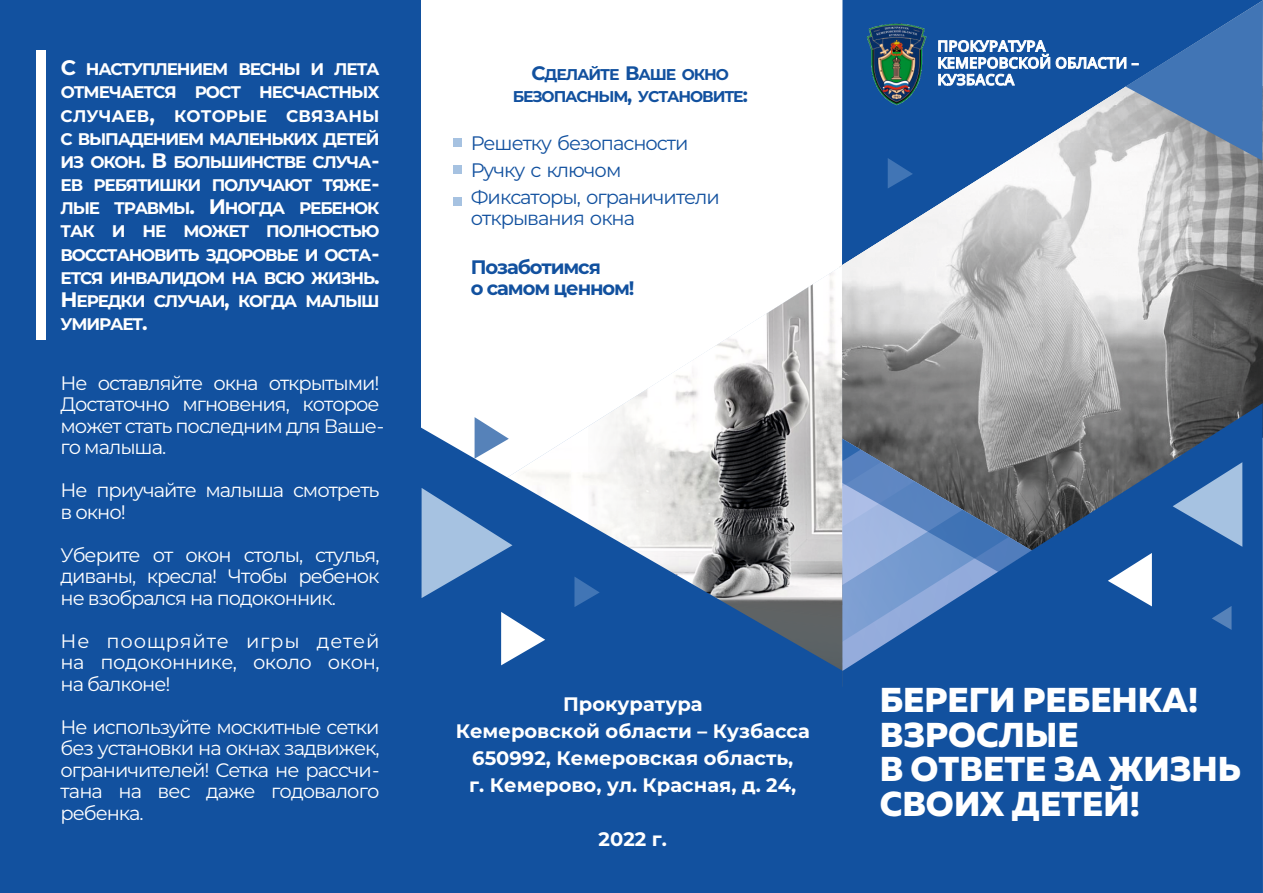
<style>
.page{position:relative;width:1263px;height:893px;background:#fff}
.page>*{position:absolute;margin:0;border:0;box-sizing:border-box;transform-origin:0 0}
.t1{font:800 34.5px/34.5px "Muller";color:#fff}
.t2{font:19.5px/21.5px "Montserrat";letter-spacing:-.05em;color:#fff;text-align:justify}
.t3{font:700 19.5px/26.8px "Montserrat";color:#fff;text-align:center}
.t4{font:19.5px/26.8px "Montserrat";letter-spacing:-.05em;color:#12519f}
.t5{font:700 19.5px/21.5px "Montserrat";letter-spacing:-.055em;color:#12519f}
.t6{font:700 16.8px/23.1px "Montserrat";letter-spacing:-.07em;color:#fff;text-align:justify}
.t7{font:700 15.6px/21.5px "Montserrat";letter-spacing:-.07em;color:#12519f;text-align:center}
.s1{font-size:21px}
.s2{font-size:19.5px}
</style>
<div class="page">
<div style="left:0;top:0;width:421px;height:893px;background:#12519f"></div>
<div style="left:37px;top:51px;width:9px;height:289px;background:#fff"></div>
<img style="left:841px;top:86px;width:422px;height:317px">
<img style="left:866px;top:23px;width:60px;height:83px">
<svg style="left:842px;top:403px;width:421px;height:490px;background:#2d5e9b"></svg>
<svg style="left:1173px;top:462px;width:69px;height:85px;background:#5b89bf"></svg>
<div style="left:453px;top:138px;width:9px;height:9px;background:#a6c2e1"></div>
<div style="left:453px;top:166px;width:9px;height:8px;background:#a6c2e1"></div>
<div style="left:453px;top:197px;width:9px;height:9px;background:#a6c2e1"></div>
<img style="left:590px;top:266px;width:252px;height:159px">
<svg style="left:475px;top:417px;width:12px;height:8px"></svg>
<svg style="left:1212px;top:606px;width:19px;height:24px"></svg>
<svg style="left:888px;top:158px;width:25px;height:31px"></svg>
<svg style="left:1108px;top:553px;width:44px;height:53px"></svg>
<svg style="left:938px;top:0;width:325px;height:161px;background:#4977af"></svg>
<svg style="left:421px;top:425px;width:422px;height:468px;background:#406ea6"></svg>
<svg style="left:574px;top:576px;width:26px;height:31px"></svg>
<svg style="left:421px;top:488px;width:91px;height:110px;background:#5c89c0"></svg>
<svg style="left:501px;top:612px;width:44px;height:53px"></svg>
<p class="t6" style="left:61px;top:58px;width:320px"><span class="s1">С</span> НАСТУПЛЕНИЕМ ВЕСНЫ И ЛЕТА ОТМЕЧАЕТСЯ РОСТ НЕСЧАСТНЫХ СЛУЧАЕВ<span class="s1">,</span> КОТОРЫЕ СВЯЗАНЫ С ВЫПАДЕНИЕМ МАЛЕНЬКИХ ДЕТЕЙ ИЗ ОКОН<span class="s1">. В</span> БОЛЬШИНСТВЕ СЛУЧА<span class="s1">-</span>ЕВ РЕБЯТИШКИ ПОЛУЧАЮТ ТЯЖЕ<span class="s1">-</span>ЛЫЕ ТРАВМЫ<span class="s1">. И</span>НОГДА РЕБЕНОК ТАК И НЕ МОЖЕТ ПОЛНОСТЬЮ ВОССТАНОВИТЬ ЗДОРОВЬЕ И ОСТА<span class="s1">-</span>ЕТСЯ ИНВАЛИДОМ НА ВСЮ ЖИЗНЬ<span class="s1">.<br>Н</span>ЕРЕДКИ СЛУЧАИ<span class="s1">,</span> КОГДА МАЛЫШ УМИРАЕТ<span class="s1">.</span></p>
<p class="t2" style="left:61px;top:372px;width:325px;text-align:left">Не оставляйте окна открытыми!<br>Достаточно мгновения, которое может стать последним для Ваше&shy;го малыша.</p>
<p class="t2" style="left:61px;top:480px;width:320px">Не приучайте малыша смотреть в окно!</p>
<p class="t2" style="left:61px;top:544px;width:320px">Уберите от окон столы, стулья, диваны, кресла! Чтобы ребенок не взобрался на подоконник.</p>
<p class="t2" style="left:61px;top:630px;width:320px">Не поощряйте игры детей на подоконнике, около окон, на балконе!</p>
<p class="t2" style="left:61px;top:716px;width:320px">Не используйте москитные сетки без установки на окнах задвижек, ограничителей! Сетка не рассчи&shy;тана на вес даже годовалого ребенка.</p>
<p class="t7" style="left:513px;top:64px;width:237px"><span class="s2">С</span>ДЕЛАЙТЕ <span class="s2">В</span>АШЕ ОКНО<br>БЕЗОПАСНЫМ<span class="s2">,</span> УСТАНОВИТЕ<span class="s2">:</span></p>
<p class="t4" style="left:471px;top:130px;width:251px">Решетку безопасности<br>Ручку с ключом<br>Фиксаторы, ограничители</p>
<p class="t4" style="left:471px;top:205px;width:166px">открывания окна</p>
<p class="t5" style="left:471px;top:256px;width:165px">Позаботимся<br>о самом ценном!</p>
<p class="t3" style="left:456px;top:691px;width:356px">Прокуратура<br>Кемеровской области – Кузбасса<br>650992, Кемеровская область,<br>г. Кемерово, ул. Красная, д. 24,</p>
<p class="t3" style="left:599px;top:825px;width:70px">2022 г.</p>
<h1 class="t1" style="left:880px;top:685px;width:363px">БЕРЕГИ РЕБЕНКА!<br>ВЗРОСЛЫЕ<br>В ОТВЕТЕ ЗА ЖИЗНЬ<br>СВОИХ ДЕТЕЙ!</h1>
</div>
